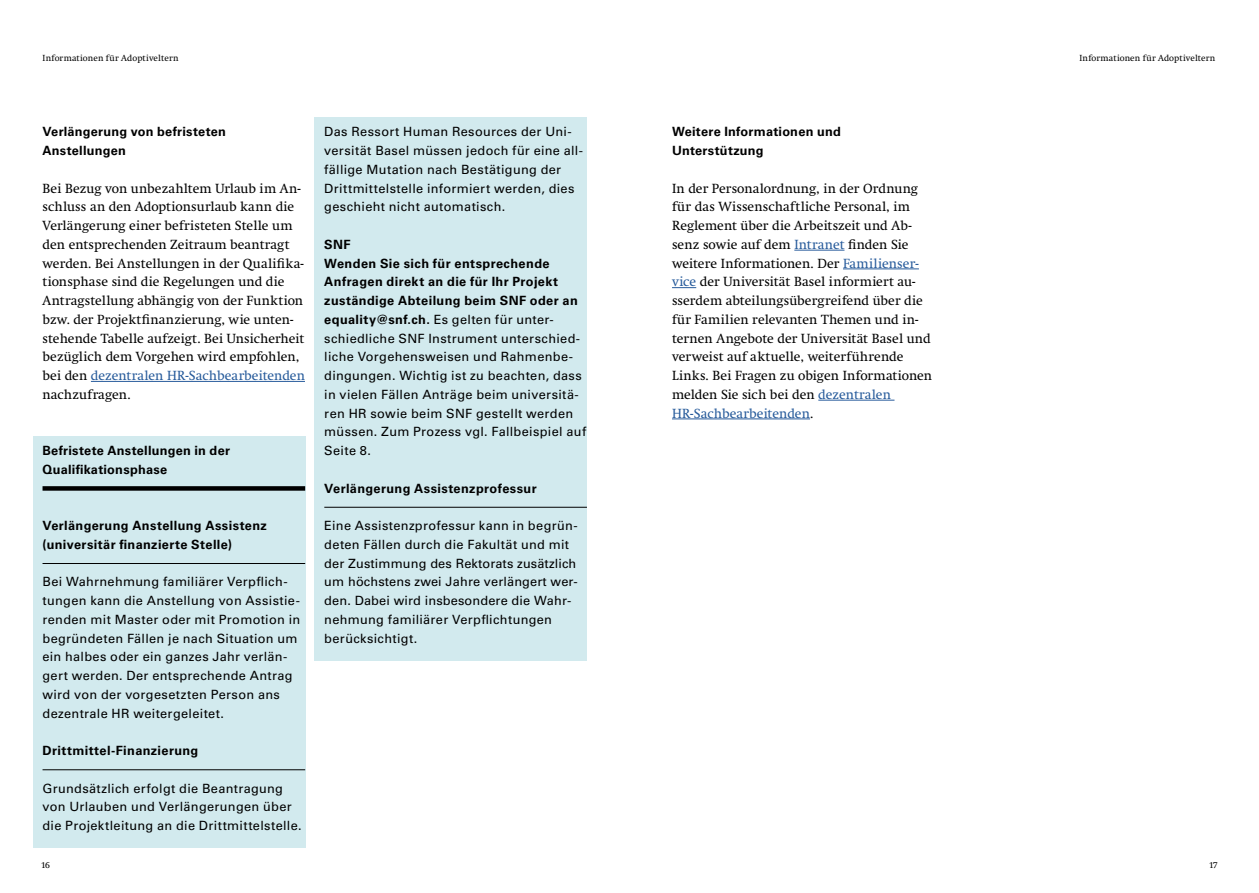
<style>
.page{position:relative;width:1259px;height:893px;background:#fff}
.page>*{position:absolute;margin:0;border:0;box-sizing:border-box;transform-origin:0 0}
.t1{font:13.5px/18.8px "Swift Neue LT Pro";letter-spacing:.01em;color:#000}
.t2{font:12.75px/18.8px "Univers LT Std";letter-spacing:.025em;color:#000}
.t3{font:700 12.75px/18.8px "Univers LT Std";letter-spacing:.025em;color:#000}
.t4{font:9px "Swift Neue LT Pro";letter-spacing:.015em;color:#000}
.s1{color:#275b9b}
.s2{font-weight:700}
</style>
<div class="page">
<div style="left:315px;top:118px;width:272px;height:543px;background:#d2eaee"></div>
<div style="left:33px;top:436px;width:272px;height:412px;background:#d2eaee"></div>
<hr style="left:91px;top:381px;width:214px;height:1px;background:#275b9b">
<div style="left:43px;top:486px;width:262px;height:5px;background:#000"></div>
<hr style="left:43px;top:563px;width:262px;height:1px;background:#000">
<hr style="left:43px;top:769px;width:262px;height:1px;background:#000">
<hr style="left:324px;top:507px;width:263px;height:1px;background:#000">
<hr style="left:794px;top:250px;width:50px;height:1px;background:#275b9b">
<hr style="left:843px;top:269px;width:76px;height:1px;background:#275b9b">
<svg style="left:672px;top:287px;width:24px;height:1px"></svg>
<hr style="left:818px;top:400px;width:76px;height:1px;background:#275b9b">
<hr style="left:672px;top:419px;width:138px;height:1px;background:#275b9b">
<p class="t4" style="left:43px;top:53px;width:137px">Informationen für Adoptiveltern</p>
<p class="t3" style="left:43px;top:123px;width:185px">Verlängerung von befristeten<br>Anstellungen</p>
<p class="t1" style="left:43px;top:179px;width:264px">Bei Bezug von unbezahltem Urlaub im An&shy;schluss an den Adoptionsurlaub kann die Verlängerung einer befristeten Stelle um den entsprechenden Zeitraum beantragt werden. Bei Anstellungen in der Qualifika&shy;tionsphase sind die Regelungen und die Antragstellung abhängig von der Funktion bzw. der Projektfinanzierung, wie unten&shy;stehende Tabelle aufzeigt. Bei Unsicherheit bezüglich dem Vorgehen wird empfohlen, bei den <span class="s1">dezentralen HR-Sachbearbeitenden </span>nachzufragen.</p>
<p class="t3" style="left:43px;top:441px;width:189px">Befristete Anstellungen in der<br>Qualifikationsphase</p>
<p class="t3" style="left:43px;top:516px;width:226px">Verlängerung Anstellung Assistenz (universitär finanzierte Stelle)</p>
<p class="t2" style="left:43px;top:572px;width:259px">Bei Wahrnehmung familiärer Verpflich&shy;tungen kann die Anstellung von Assistie&shy;renden mit Master oder mit Promotion in begründeten Fällen je nach Situation um ein halbes oder ein ganzes Jahr verlän&shy;gert werden. Der entsprechende Antrag wird von der vorgesetzten Person ans dezentrale HR weitergeleitet.</p>
<p class="t3" style="left:43px;top:741px;width:157px">Drittmittel-Finanzierung</p>
<p class="t2" style="left:43px;top:779px;width:261px">Grundsätzlich erfolgt die Beantragung von Urlauben und Verlängerungen über die Projektleitung an die Drittmittelstelle.</p>
<p class="t4" style="left:41px;top:859px;width:10px">16</p>
<p class="t2" style="left:324px;top:122px;width:260px">Das Ressort Human Resources der Uni&shy;versität Basel müssen jedoch für eine all&shy;fällige Mutation nach Bestätigung der Drittmittelstelle informiert werden, dies geschieht nicht automatisch.</p>
<p class="t2" style="left:324px;top:235px;width:263px"><span class="s2">SNF<br>Wenden Sie sich für entsprechende Anfragen direkt an die für Ihr Projekt zuständige Abteilung beim SNF oder an equality@snf.ch.</span> Es gelten für unter&shy;schiedliche SNF Instrument unterschied&shy;liche Vorgehensweisen und Rahmenbe&shy;dingungen. Wichtig ist zu beachten, dass in vielen Fällen Anträge beim universitä&shy;ren HR sowie beim SNF gestellt werden müssen. Zum Prozess vgl. Fallbeispiel auf Seite 8.</p>
<p class="t3" style="left:324px;top:479px;width:214px">Verlängerung Assistenzprofessur</p>
<p class="t2" style="left:324px;top:516px;width:255px">Eine Assistenzprofessur kann in begrün&shy;deten Fällen durch die Fakultät und mit der Zustimmung des Rektorats zusätzlich um höchstens zwei Jahre verlängert wer&shy;den. Dabei wird insbesondere die Wahr&shy;nehmung familiärer Verpflichtungen berücksichtigt.</p>
<p class="t3" style="left:672px;top:123px;width:170px">Weitere Informationen und<br>Unterstützung</p>
<p class="t1" style="left:672px;top:179px;width:262px">In der Personalordnung, in der Ordnung für das Wissenschaftliche Personal, im Reglement über die Arbeitszeit und Ab&shy;senz sowie auf dem <span class="s1">Intranet</span> finden Sie weitere Informationen. Der <span class="s1">Familienser&shy;vice</span> der Universität Basel informiert au&shy;sserdem abteilungsübergreifend über die für Familien relevanten Themen und in&shy;ternen Angebote der Universität Basel und verweist auf aktuelle, weiterführende Links. Bei Fragen zu obigen Informationen melden Sie sich bei den <span class="s1">dezentralen HR-Sachbearbeitenden</span>.</p>
<p class="t4" style="left:1079px;top:53px;width:137px">Informationen für Adoptiveltern</p>
<p class="t4" style="left:1209px;top:859px;width:10px">17</p>
</div>
